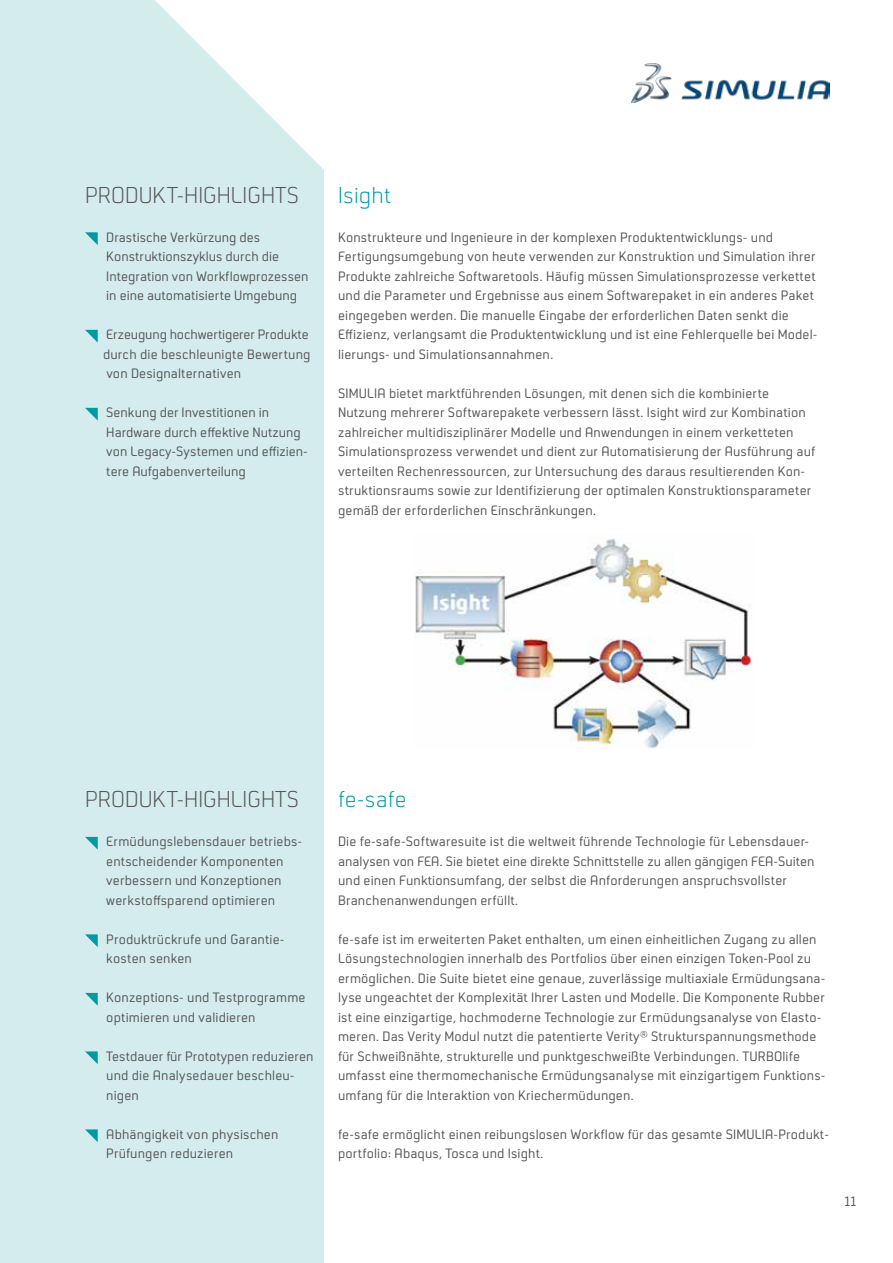
<style>
.page{position:relative;width:893px;height:1263px;background:#fff}
.page>*{position:absolute;margin:0;border:0;box-sizing:border-box;transform-origin:0 0}
.t1{font:300 24px "Neustadt";color:#565655}
.t2{font:300 24px "Neustadt";letter-spacing:.01em;color:#009aa3}
.t3{font:14.25px/19.5px "Neustadt";letter-spacing:.01em;color:#565655}
</style>
<div class="page">
<div style="left:0;top:0;width:323px;height:1263px;background:#d5ecee"></div>
<svg style="left:85px;top:232px;width:13px;height:13px"></svg>
<svg style="left:85px;top:330px;width:13px;height:13px"></svg>
<svg style="left:85px;top:408px;width:13px;height:13px"></svg>
<img style="left:414px;top:538px;width:339px;height:211px">
<svg style="left:155px;top:0;width:169px;height:170px"></svg>
<svg style="left:85px;top:837px;width:13px;height:13px"></svg>
<svg style="left:85px;top:934px;width:13px;height:13px"></svg>
<svg style="left:85px;top:993px;width:13px;height:13px"></svg>
<svg style="left:85px;top:1051px;width:13px;height:13px"></svg>
<svg style="left:85px;top:1129px;width:13px;height:13px"></svg>
<img style="left:632px;top:64px;width:197px;height:39px">
<h1 class="t1" style="left:85px;top:182px;width:216px">PRODUKT-HIGHLIGHTS</h1>
<p class="t3" style="left:106px;top:228px;width:204px">Drastische Verkürzung des<br>Konstruktionszyklus durch die<br>Integration von Workflowprozessen in eine automatisierte Umgebung</p>
<p class="t3" style="left:103px;top:325px;width:209px;text-align:justify">Erzeugung hochwertigerer Produkte durch die beschleunigte Bewertung von Designalternativen</p>
<p class="t3" style="left:106px;top:403px;width:203px">Senkung der Investitionen in<br>Hardware durch effektive Nutzung von Legacy-Systemen und effizien&shy;tere Aufgabenverteilung</p>
<h1 class="t2" style="left:338px;top:182px;width:55px">Isight</h1>
<p class="t3" style="left:338px;top:228px;width:481px">Konstrukteure und Ingenieure in der komplexen Produktentwicklungs- und Fertigungsumgebung von heute verwenden zur Konstruktion und Simulation ihrer Produkte zahlreiche Softwaretools. Häufig müssen Simulationsprozesse verkettet und die Parameter und Ergebnisse aus einem Softwarepaket in ein anderes Paket eingegeben werden. Die manuelle Eingabe der erforderlichen Daten senkt die Effizienz, verlangsamt die Produktentwicklung und ist eine Fehlerquelle bei Model&shy;lierungs- und Simulationsannahmen.</p>
<p class="t3" style="left:338px;top:384px;width:479px">SIMULIA bietet marktführenden Lösungen, mit denen sich die kombinierte Nutzung mehrerer Softwarepakete verbessern lässt. Isight wird zur Kombination zahlreicher multidisziplinärer Modelle und Anwendungen in einem verketteten Simulationsprozess verwendet und dient zur Automatisierung der Ausführung auf verteilten Rechenressourcen, zur Untersuchung des daraus resultierenden Kon&shy;struktionsraums sowie zur Identifizierung der optimalen Konstruktionsparameter gemäß der erforderlichen Einschränkungen.</p>
<h1 class="t1" style="left:85px;top:787px;width:216px">PRODUKT-HIGHLIGHTS</h1>
<p class="t3" style="left:106px;top:832px;width:197px">Ermüdungslebensdauer betriebs&shy;entscheidender Komponenten verbessern und Konzeptionen werkstoffsparend optimieren</p>
<p class="t3" style="left:106px;top:930px;width:180px">Produktrückrufe und Garantie&shy;kosten senken</p>
<p class="t3" style="left:106px;top:988px;width:201px">Konzeptions- und Testprogramme optimieren und validieren</p>
<p class="t3" style="left:106px;top:1047px;width:209px">Testdauer für Prototypen reduzieren und die Analysedauer beschleu&shy;nigen</p>
<p class="t3" style="left:106px;top:1125px;width:174px">Abhängigkeit von physischen<br>Prüfungen reduzieren</p>
<h1 class="t2" style="left:338px;top:787px;width:70px">fe-safe</h1>
<p class="t3" style="left:338px;top:832px;width:478px">Die fe-safe-Softwaresuite ist die weltweit führende Technologie für Lebensdauer&shy;analysen von FEA. Sie bietet eine direkte Schnittstelle zu allen gängigen FEA-Suiten und einen Funktionsumfang, der selbst die Anforderungen anspruchsvollster Branchenanwendungen erfüllt.</p>
<p class="t3" style="left:338px;top:930px;width:489px">fe-safe ist im erweiterten Paket enthalten, um einen einheitlichen Zugang zu allen Lösungstechnologien innerhalb des Portfolios über einen einzigen Token-Pool zu ermöglichen. Die Suite bietet eine genaue, zuverlässige multiaxiale Ermüdungsana&shy;lyse ungeachtet der Komplexität Ihrer Lasten und Modelle. Die Komponente Rubber ist eine einzigartige, hochmoderne Technologie zur Ermüdungsanalyse von Elasto&shy;meren. Das Verity Modul nutzt die patentierte Verity<sup>®</sup> Strukturspannungsmethode für Schweißnähte, strukturelle und punktgeschweißte Verbindungen. TURBOlife umfasst eine thermomechanische Ermüdungsanalyse mit einzigartigem Funktions&shy;umfang für die Interaktion von Kriechermüdungen.</p>
<p class="t3" style="left:338px;top:1125px;width:492px">fe-safe ermöglicht einen reibungslosen Workflow für das gesamte SIMULIA-Produkt&shy;portfolio: Abaqus, Tosca und Isight.</p>
<p class="t3" style="left:844px;top:1191px;width:14px">11</p>
</div>
